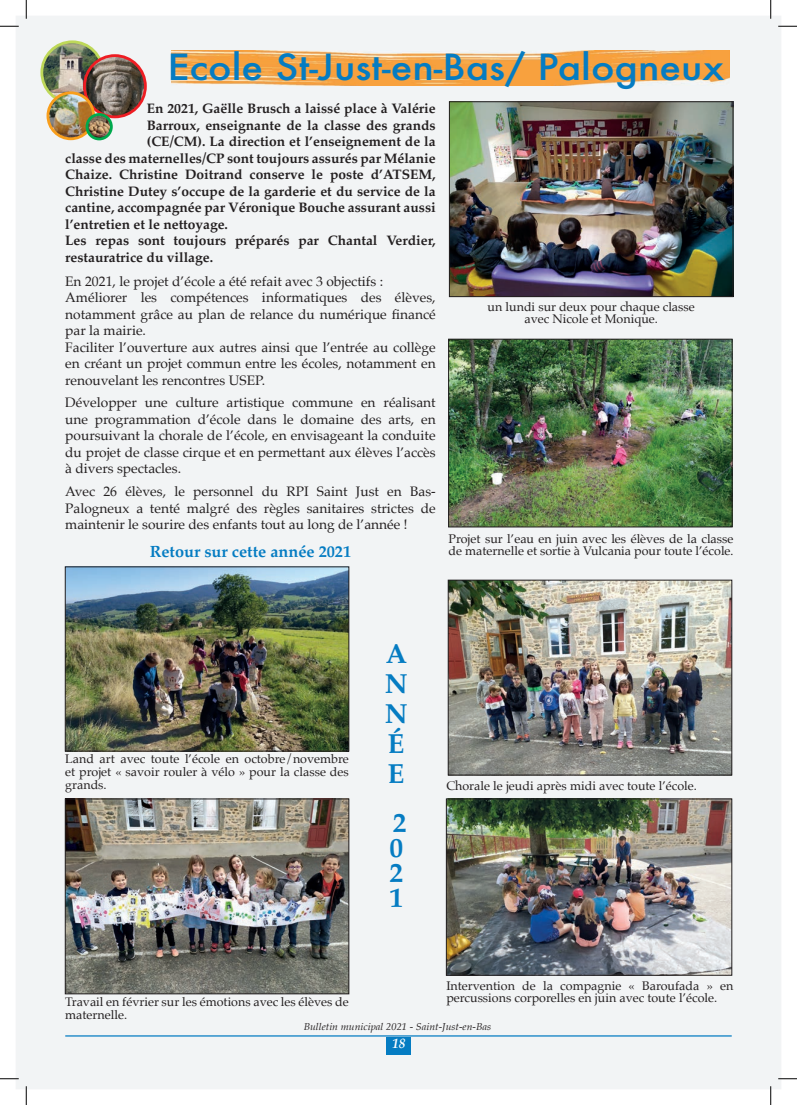
<style>
.page{position:relative;width:797px;height:1105px;background:#fff}
.page>*{position:absolute;margin:0;border:0;box-sizing:border-box;transform-origin:0 0}
.t1{font:500 35px "Futura";color:#057cc2;scale:1.12 1}
.t2{font:700 27.5px/30px "Palatino";color:#057cc2;text-align:justify}
.t3{font:700 16.25px "Palatino";color:#057cc2}
.t4{font:13.75px/16.5px "Palatino";color:#231f20;text-align:justify}
.t5{font:700 13.75px "Palatino";color:#231f20}
.t6{font:italic 700 13.75px "Palatino";color:#fff;scale:.96 1}
.t7{font:12.5px/12.5px "Palatino";color:#231f20}
.t8{font:italic 10px "Palatino";color:#231f20;scale:1.05 1}
.s1{font-family:"Minion Pro"}
</style>
<div class="page">
<div style="left:16px;top:16px;width:765px;height:1073px;background:#f2f4f5"></div>
<hr style="left:65px;top:1035px;width:666px;height:1px;background:#057cc2">
<div style="left:386px;top:1037px;width:25px;height:17px;background:#057cc2"></div>
<img style="left:42px;top:42px;width:61px;height:61px;border-radius:31px">
<div style="left:40px;top:40px;width:64px;height:64px;border:3px solid #bed859;border-radius:50%"></div>
<img style="left:84px;top:56px;width:61px;height:61px;border-radius:31px">
<div style="left:83px;top:54px;width:64px;height:64px;border:3px solid #ee1d23;border-radius:50%"></div>
<img style="left:48px;top:93px;width:46px;height:46px;border-radius:23px">
<div style="left:47px;top:91px;width:48px;height:49px;border:3px solid #f89e1c;border-radius:50%"></div>
<img style="left:87px;top:114px;width:24px;height:25px;border-radius:12px">
<div style="left:86px;top:113px;width:27px;height:27px;border:3px solid #00a94d;border-radius:50%"></div>
<img style="left:172px;top:50px;width:558px;height:36px">
<img style="left:448px;top:801px;width:282px;height:172px">
<div style="left:446px;top:799px;width:286px;height:176px;border:1px solid #231f20"></div>
<img style="left:67px;top:801px;width:280px;height:191px">
<div style="left:65px;top:799px;width:284px;height:195px;border:1px solid #231f20"></div>
<img style="left:450px;top:341px;width:280px;height:184px">
<div style="left:448px;top:339px;width:284px;height:188px;border:1px solid #231f20"></div>
<img style="left:450px;top:582px;width:280px;height:191px">
<div style="left:448px;top:580px;width:284px;height:195px;border:1px solid #231f20"></div>
<img style="left:451px;top:104px;width:280px;height:191px">
<div style="left:449px;top:102px;width:284px;height:195px;border:1px solid #231f20"></div>
<img style="left:67px;top:569px;width:280px;height:180px">
<div style="left:65px;top:567px;width:284px;height:184px;border:1px solid #231f20"></div>
<svg style="left:0;top:25px;width:19px;height:2px"></svg>
<svg style="left:778px;top:25px;width:19px;height:2px"></svg>
<svg style="left:0;top:1078px;width:19px;height:1px"></svg>
<svg style="left:778px;top:1078px;width:19px;height:1px"></svg>
<svg style="left:25px;top:0;width:2px;height:19px"></svg>
<svg style="left:25px;top:1086px;width:2px;height:19px"></svg>
<svg style="left:770px;top:0;width:1px;height:19px"></svg>
<svg style="left:770px;top:1086px;width:1px;height:19px"></svg>
<h1 class="t1" style="left:167px;top:43px;width:499px">Ecole St-Just-en-Bas/ Palogneux</h1>
<p class="t5" style="left:147px;top:97px;width:290px">En 2021, Gaëlle Brusch a laissé place à Valérie</p>
<p class="t5" style="left:147px;top:113px;width:290px">Barroux, enseignante de la classe des grands</p>
<p class="t5" style="left:147px;top:130px;width:290px">(CE/CM). La direction et l’enseignement de la</p>
<p class="t5" style="left:65px;top:146px;width:372px">classe des maternelles/CP sont toujours assurés par Mélanie</p>
<p class="t5" style="left:65px;top:163px;width:372px">Chaize. Christine Doitrand conserve le poste d’ATSEM,</p>
<p class="t5" style="left:65px;top:179px;width:372px">Christine Dutey s’occupe de la garderie et du service de la</p>
<p class="t5" style="left:65px;top:196px;width:372px">cantine, accompagnée par Véronique Bouche assurant aussi</p>
<p class="t5" style="left:65px;top:212px;width:164px">l’entretien et le nettoyage.</p>
<p class="t5" style="left:65px;top:229px;width:372px">Les repas sont toujours préparés par Chantal Verdier,</p>
<p class="t5" style="left:65px;top:245px;width:149px">restauratrice du village.</p>
<p class="t4" style="left:65px;top:273px;width:372px;text-align:left">En 2021, le projet d’école a été refait avec 3 objectifs :<br>Améliorer les compétences informatiques des élèves, notamment grâce au plan de relance du numérique financé par la mairie.<br>Faciliter l’ouverture aux autres ainsi que l’entrée au collège en créant un projet commun entre les écoles, notamment en renouvelant les rencontres USEP.</p>
<p class="t4" style="left:65px;top:394px;width:372px">Développer une culture artistique commune en réalisant une programmation d’école dans le domaine des arts, en poursuivant la chorale de l’école, en envisageant la conduite du projet de classe cirque et en permettant aux élèves l’accès à divers spectacles.</p>
<p class="t4" style="left:65px;top:483px;width:372px">Avec 26 élèves, le personnel du RPI Saint Just en Bas-Palogneux a tenté malgré des règles sanitaires strictes de maintenir le sourire des enfants tout au long de l’année !</p>
<p class="t3" style="left:150px;top:538px;width:203px">Retour sur cette année 2021</p>
<p class="t7" style="left:487px;top:300px;width:209px;text-align:center">un lundi sur deux pour chaque classe avec Nicole et Monique.</p>
<p class="t7" style="left:448px;top:532px;width:286px">Projet sur l’eau en juin avec les élèves de la classe de maternelle et sortie à Vulcania pour toute l’école<span class="s1">.</span></p>
<p class="t7" style="left:65px;top:753px;width:285px">Land art avec toute l’école en octobre/novembre et projet « savoir rouler à vélo » pour la classe des</p>
<p class="t7" style="left:65px;top:779px;width:43px">grands.</p>
<p class="t7" style="left:65px;top:996px;width:285px">Travail en février sur les émotions avec les élèves de maternelle.</p>
<h2 class="t2" style="left:385px;top:638px;width:24px">A N N É E</h2>
<h2 class="t2" style="left:389px;top:809px;width:19px;line-height:25px;text-align:left">2<br>0<br>2<br>1</h2>
<p class="t7" style="left:446px;top:779px;width:252px">Chorale le jeudi après midi avec toute l’école.</p>
<p class="t7" style="left:446px;top:979px;width:289px">Intervention de la compagnie « Baroufada » en percussions corporelles en juin avec toute l’école.</p>
<p class="t8" style="left:304px;top:1018px;width:180px">Bulletin municipal 2021 - Saint-Just-en-Bas</p>
<p class="t6" style="left:392px;top:1032px;width:15px">18</p>
</div>
